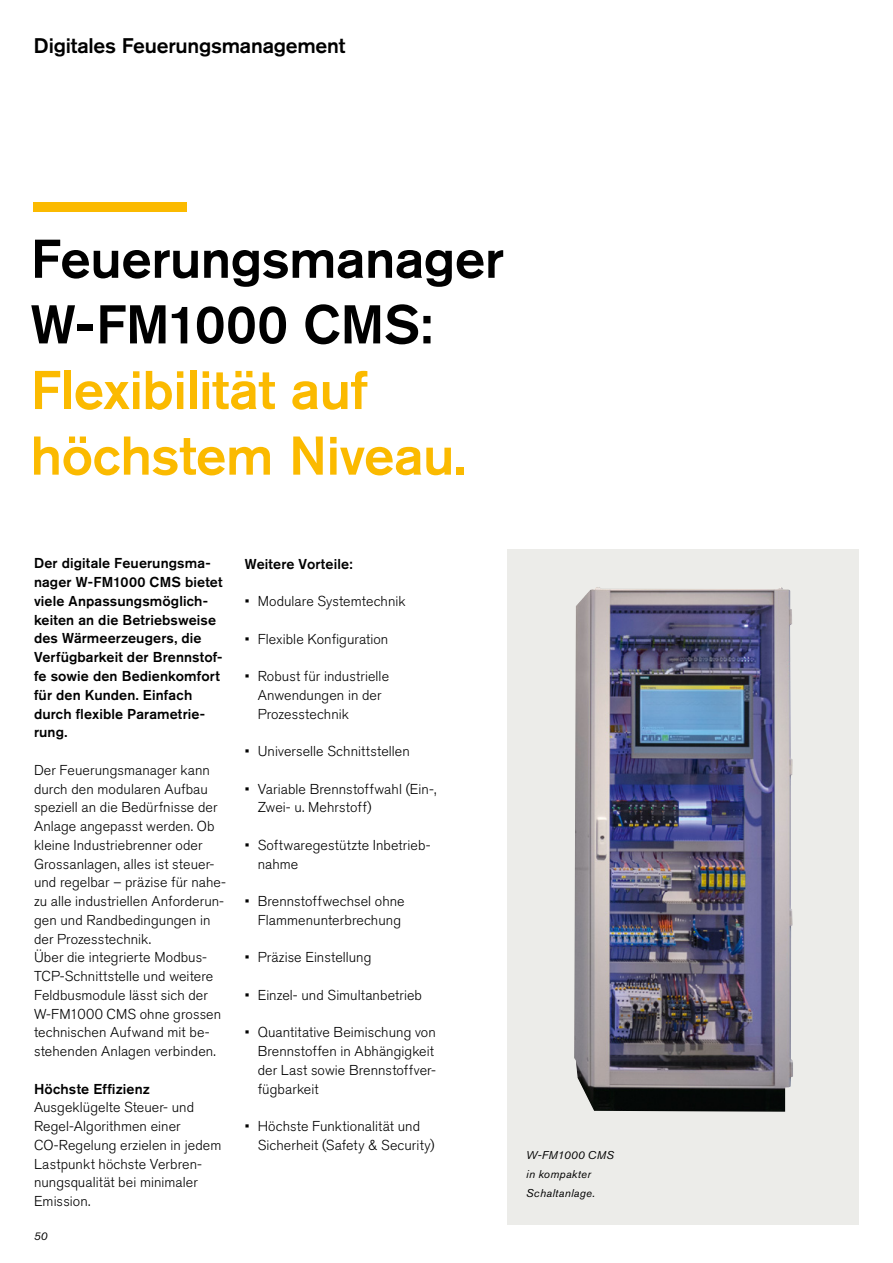
<style>
.page{position:relative;width:893px;height:1263px;background:#fff}
.page>*{position:absolute;margin:0;border:0;box-sizing:border-box;transform-origin:0 0}
.t1{font:500 54px/65.6px "Akzidenz Grotesk Pro";letter-spacing:-.01em;color:#fbba00}
.t2{font:500 54px/65.6px "Akzidenz Grotesk Pro";letter-spacing:-.005em;color:#000}
.t3{font:500 21px "Akzidenz Grotesk Pro";letter-spacing:-.01em;color:#000}
.t4{font:300 14.25px/18.8px "Akzidenz Grotesk Pro";letter-spacing:.005em;color:#000}
.t5{font:500 14.25px/18.8px "Akzidenz Grotesk Pro";letter-spacing:.01em;color:#000}
.t6{font:italic 11.25px/18.8px "Akzidenz Grotesk Pro";letter-spacing:.025em;color:#000}
</style>
<div class="page">
<div style="left:507px;top:550px;width:352px;height:675px;background:#ecece9"></div>
<img style="left:574px;top:587px;width:219px;height:525px">
<div style="left:34px;top:203px;width:153px;height:9px;background:#fbba00"></div>
<h2 class="t3" style="left:34px;top:32px;width:313px">Digitales Feuerungsmanagement</h2>
<h1 class="t2" style="left:31px;top:225px;width:475px">Feuerungsmanager<br>W-FM1000 CMS:</h1>
<h1 class="t1" style="left:31px;top:356px;width:437px">Flexibilität auf höchstem Niveau.</h1>
<p class="t5" style="left:34px;top:554px;width:190px">Der digitale Feuerungsma&shy;nager W-FM1000 CMS bietet viele Anpassungsmöglich&shy;keiten an die Betriebsweise des Wärmeerzeugers, die<br>Verfügbarkeit der Brennstof&shy;fe sowie den Bedienkomfort für den Kunden. Einfach durch flexible Parametrie&shy;rung.</p>
<p class="t4" style="left:34px;top:760px;width:194px">Der Feuerungsmanager kann durch den modularen Aufbau speziell an die Bedürfnisse der<br>Anlage angepasst werden. Ob kleine Industriebrenner oder<br>Grossanlagen, alles ist steuer&shy;und regelbar – präzise für nahe&shy;zu alle industriellen Anforderun&shy;gen und Randbedingungen in der Prozesstechnik.<br>Über die integrierte Modbus-<br>TCP-Schnittstelle und weitere<br>Feldbusmodule lässt sich der<br>W-FM1000 CMS ohne grossen technischen Aufwand mit be&shy;stehenden Anlagen verbinden.</p>
<p class="t5" style="left:34px;top:1079px;width:117px">Höchste Effizienz</p>
<p class="t4" style="left:34px;top:1098px;width:189px">Ausgeklügelte Steuer- und<br>Regel-Algorithmen einer<br>CO-Regelung erzielen in jedem<br>Lastpunkt höchste Verbren&shy;nungsqualität bei minimaler<br>Emission.</p>
<p class="t6" style="left:34px;top:1226px;width:15px">50</p>
<p class="t5" style="left:245px;top:554px;width:109px">Weitere Vorteile:</p>
<p class="t4" style="left:245px;top:592px;width:162px">• Modulare Systemtechnik</p>
<p class="t4" style="left:245px;top:629px;width:145px">• Flexible Konfiguration</p>
<p class="t4" style="left:258px;top:667px;width:133px;text-indent:-13px">• Robust für industrielle<br>Anwendungen in der<br>Prozesstechnik</p>
<p class="t4" style="left:245px;top:742px;width:166px">• Universelle Schnittstellen</p>
<p class="t4" style="left:258px;top:779px;width:180px;text-indent:-13px">• Variable Brennstoffwahl (Ein-,<br>Zwei- u. Mehrstoff)</p>
<p class="t4" style="left:258px;top:835px;width:174px;text-indent:-13px">• Softwaregestützte Inbetrieb&shy;nahme</p>
<p class="t4" style="left:245px;top:892px;width:161px;text-align:right">• Brennstoffwechsel ohne<br>Flammenunterbrechung</p>
<p class="t4" style="left:245px;top:948px;width:128px">• Präzise Einstellung</p>
<p class="t4" style="left:245px;top:985px;width:179px">• Einzel- und Simultanbetrieb</p>
<p class="t4" style="left:258px;top:1023px;width:180px;text-indent:-13px">• Quantitative Beimischung von<br>Brennstoffen in Abhängigkeit der Last sowie Brennstoffver&shy;fügbarkeit</p>
<p class="t4" style="left:258px;top:1117px;width:178px;text-indent:-13px">• Höchste Funktionalität und<br>Sicherheit (Safety &amp; Security)</p>
<p class="t6" style="left:526px;top:1146px;width:89px">W-FM1000 CMS in kompakter<br>Schaltanlage.</p>
</div>
